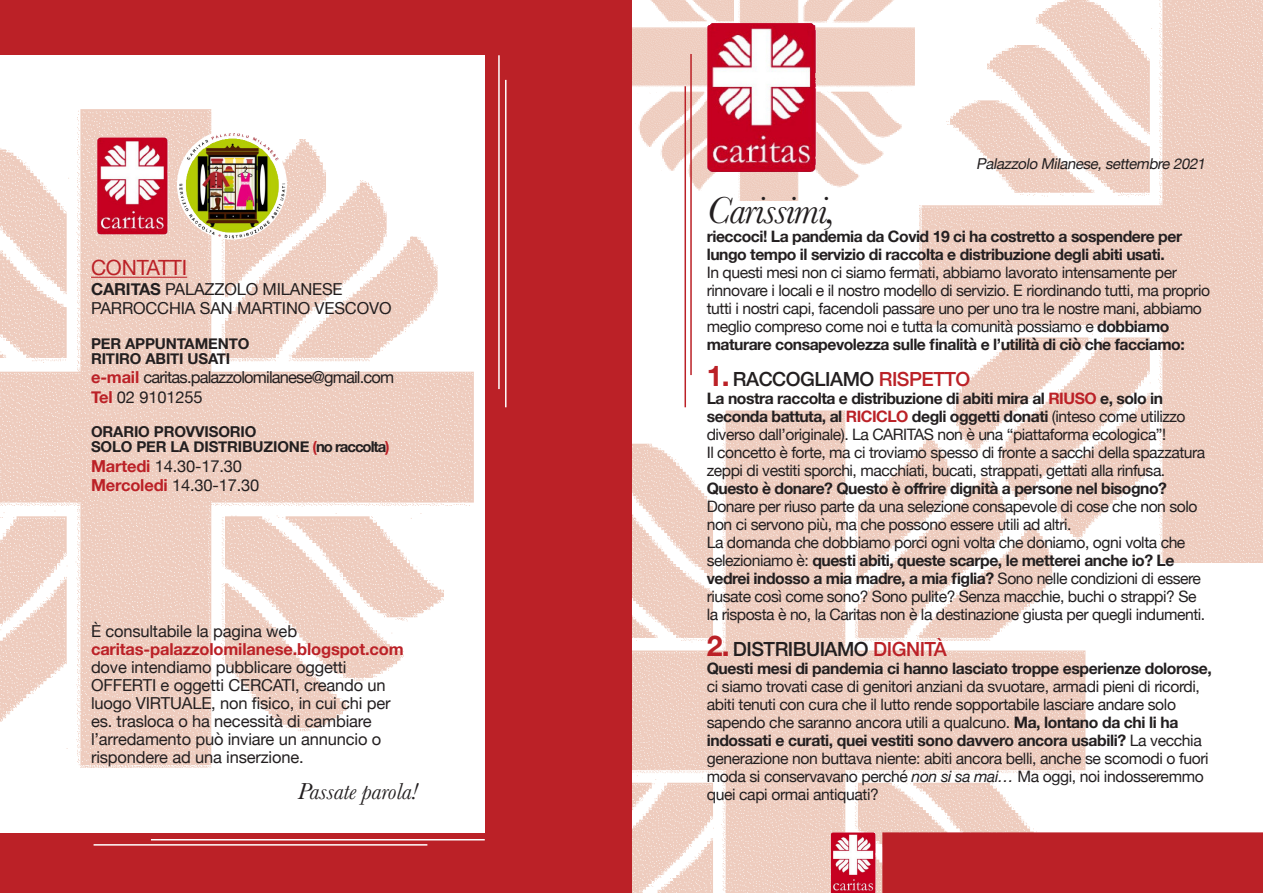
<style>
.page{position:relative;width:1263px;height:893px;background:#fff}
.page>*{position:absolute;margin:0;border:0;box-sizing:border-box;transform-origin:0 0}
.t1{font:italic 39px "Baskerville";letter-spacing:-.025em;color:#231f20}
.t2{font:italic 24px "Baskerville";letter-spacing:-.01em;color:#231f20}
.t3{font:21px "Helvetica Neue";letter-spacing:-.01em;color:#bb2127}
.t4{font:500 19.5px "Helvetica Neue";letter-spacing:-.025em;color:#231f20}
.t5{font:16.5px/18px "Helvetica Neue";letter-spacing:-.01em;color:#231f20}
.t6{font:16.5px "Helvetica Neue";letter-spacing:-.05em;color:#231f20}
.t7{font:700 16.5px "Helvetica Neue";letter-spacing:-.01em;color:#bb2127}
.t8{font:15.75px/18px "Helvetica Neue";letter-spacing:-.03em;color:#231f20}
.t9{font:700 15.75px/18px "Helvetica Neue";letter-spacing:-.03em;color:#231f20}
.t10{font:700 15px "Helvetica Neue";letter-spacing:-.01em;color:#231f20}
.t11{font:italic 15px "Helvetica Neue";color:#231f20}
.s1{font-weight:700}
.s2{font-weight:700;color:#bb2127}
.s3{color:#bb2127}
.s4{font-weight:700;font-size:28.5px;color:#bb2127}
.s5{font-weight:400}
.s6{font-style:italic}
</style>
<div class="page">
<img style="left:631px;top:0;width:251px;height:201px">
<img style="left:631px;top:394px;width:455px;height:499px">
<div style="left:0;top:0;width:631px;height:893px;background:#bb2127"></div>
<div style="left:0;top:55px;width:485px;height:777px;background:#fff"></div>
<img style="left:0;top:79px;width:507px;height:688px">
<img style="left:882px;top:0;width:381px;height:563px">
<hr style="left:690px;top:54px;width:2px;height:321px;background:#bb2127">
<img style="left:97px;top:137px;width:71px;height:97px">
<hr style="left:91px;top:277px;width:96px;height:1px;background:#bb2127">
<hr style="left:498px;top:55px;width:2px;height:334px;background:#fff">
<hr style="left:151px;top:839px;width:334px;height:1px;background:#fff">
<img style="left:707px;top:23px;width:109px;height:149px">
<hr style="left:684px;top:86px;width:2px;height:321px;background:#bb2127">
<hr style="left:505px;top:80px;width:1px;height:327px;background:#fff">
<hr style="left:94px;top:844px;width:333px;height:2px;background:#fff">
<svg style="left:178px;top:130px;width:108px;height:109px"></svg>
<div style="left:177px;top:130px;width:110px;height:110px;border:2px solid #fff;border-radius:50%"></div>
<img style="left:186px;top:133px;width:71px;height:90px">
<div style="left:882px;top:832px;width:381px;height:61px;background:#bb2127"></div>
<img style="left:831px;top:832px;width:45px;height:61px">
<p class="t3" style="left:91px;top:252px;width:98px">CONTATTI</p>
<p class="t5" style="left:91px;top:281px;width:253px"><span class="s1">CARITAS</span> PALAZZOLO MILANESE</p>
<p class="t5" style="left:91px;top:300px;width:302px">PARROCCHIA SAN MARTINO VESCOVO</p>
<p class="t10" style="left:91px;top:331px;width:160px">PER APPUNTAMENTO</p>
<p class="t10" style="left:91px;top:346px;width:141px">RITIRO ABITI USATI</p>
<p class="t6" style="left:91px;top:365px;width:305px"><span class="s2">e-mail</span> caritas.palazzolomilanese@gmail.com</p>
<p class="t5" style="left:91px;top:389px;width:113px"><span class="s2">Tel</span> 02 9101255</p>
<p class="t10" style="left:91px;top:420px;width:167px">ORARIO PROVVISORIO</p>
<p class="t10" style="left:91px;top:435px;width:300px">SOLO PER LA DISTRIBUZIONE <span class="s3">(</span>no raccolta<span class="s3">)</span></p>
<p class="t5" style="left:91px;top:458px;width:153px"><span class="s2">Martedi</span> 14.30-17.30</p>
<p class="t5" style="left:91px;top:477px;width:170px"><span class="s2">Mercoledi</span> 14.30-17.30</p>
<p class="t5" style="left:91px;top:623px;width:208px">È consultabile la pagina web</p>
<p class="t7" style="left:91px;top:636px;width:314px">caritas-palazzolomilanese.blogspot.com</p>
<p class="t5" style="left:91px;top:659px;width:301px">dove intendiamo pubblicare oggetti OFFERTI e oggetti CERCATI, creando un luogo VIRTUALE, non fisico, in cui chi per es. trasloca o ha necessità di cambiare l’arredamento può inviare un annuncio o rispondere ad una inserzione.</p>
<p class="t2" style="left:298px;top:775px;width:121px">Passate parola!</p>
<p class="t11" style="left:976px;top:153px;width:235px">PalazzoloMilanese,settembre2021</p>
<p class="t1" style="left:707px;top:185px;width:130px">Carissimi,</p>
<p class="t9" style="left:707px;top:227px;width:477px">rieccoci! La pandemia da Covid 19 ci ha costretto a sospendere per lungo tempo il servizio di raccolta e distribuzione degli abiti usati.</p>
<p class="t8" style="left:707px;top:264px;width:505px">In questi mesi non ci siamo fermati, abbiamo lavorato intensamente per rinnovare i locali e il nostro modello di servizio. E riordinando tutti, ma proprio tutti i nostri capi, facendoli passare uno per uno tra le nostre mani, abbiamo meglio compreso come noi e tutta la comunità possiamo e <span class="s1">dobbiamo maturare consapevolezza sulle finalità e l’utilità di ciò che facciamo:</span></p>
<p class="t4" style="left:707px;top:363px;width:265px"><span class="s4">1.</span> RACCOGLIAMO <span class="s3">RISPETTO</span></p>
<p class="t9" style="left:707px;top:389px;width:480px">La nostra raccolta e distribuzione di abiti mira al <span class="s3">RIUSO</span> e, solo in seconda battuta, al <span class="s3">RICICLO</span> degli oggetti donati <span class="s5">(inteso come utilizzo diverso dall’originale). La CARITAS non è una “piattaforma ecologica”!</span></p>
<p class="t8" style="left:707px;top:444px;width:500px">Il concetto è forte, ma ci troviamo spesso di fronte a sacchi della spazzatura zeppi di vestiti sporchi, macchiati, bucati, strappati, gettati alla rinfusa.</p>
<p class="t9" style="left:707px;top:479px;width:462px">Questo è donare? Questo è offrire dignità a persone nel bisogno?</p>
<p class="t8" style="left:707px;top:498px;width:492px">Donare per riuso parte da una selezione consapevole di cose che non solo</p>
<p class="t8" style="left:707px;top:516px;width:366px">non ci servono più, ma che possono essere utili ad altri.</p>
<p class="t8" style="left:707px;top:534px;width:496px">La domanda che dobbiamo porci ogni volta che doniamo, ogni volta che selezioniamo è: <span class="s1">questi abiti, queste scarpe, le metterei anche io? Le vedrei indosso a mia madre, a mia figlia?</span> Sono nelle condizioni di essere riusate così come sono? Sono pulite? Senza macchie, buchi o strappi? Se</p>
<p class="t8" style="left:707px;top:606px;width:500px">la risposta è no, la Caritas non è la destinazione giusta per quegli indumenti.</p>
<p class="t4" style="left:707px;top:633px;width:242px"><span class="s4">2.</span> DISTRIBUIAMO <span class="s3">DIGNITÀ</span></p>
<p class="t9" style="left:707px;top:659px;width:507px">Questi mesi di pandemia ci hanno lasciato troppe esperienze dolorose,</p>
<p class="t8" style="left:707px;top:678px;width:503px">ci siamo trovati case di genitori anziani da svuotare, armadi pieni di ricordi, abiti tenuti con cura che il lutto rende sopportabile lasciare andare solo sapendo che saranno ancora utili a qualcuno. <span class="s1">Ma, lontano da chi li ha indossati e curati, quei vestiti sono davvero ancora usabili?</span> La vecchia generazione non buttava niente: abiti ancora belli, anche se scomodi o fuori moda si conservavano perché <span class="s6">non si sa mai…</span> Ma oggi, noi indosseremmo quei capi ormai antiquati?</p>
</div>
